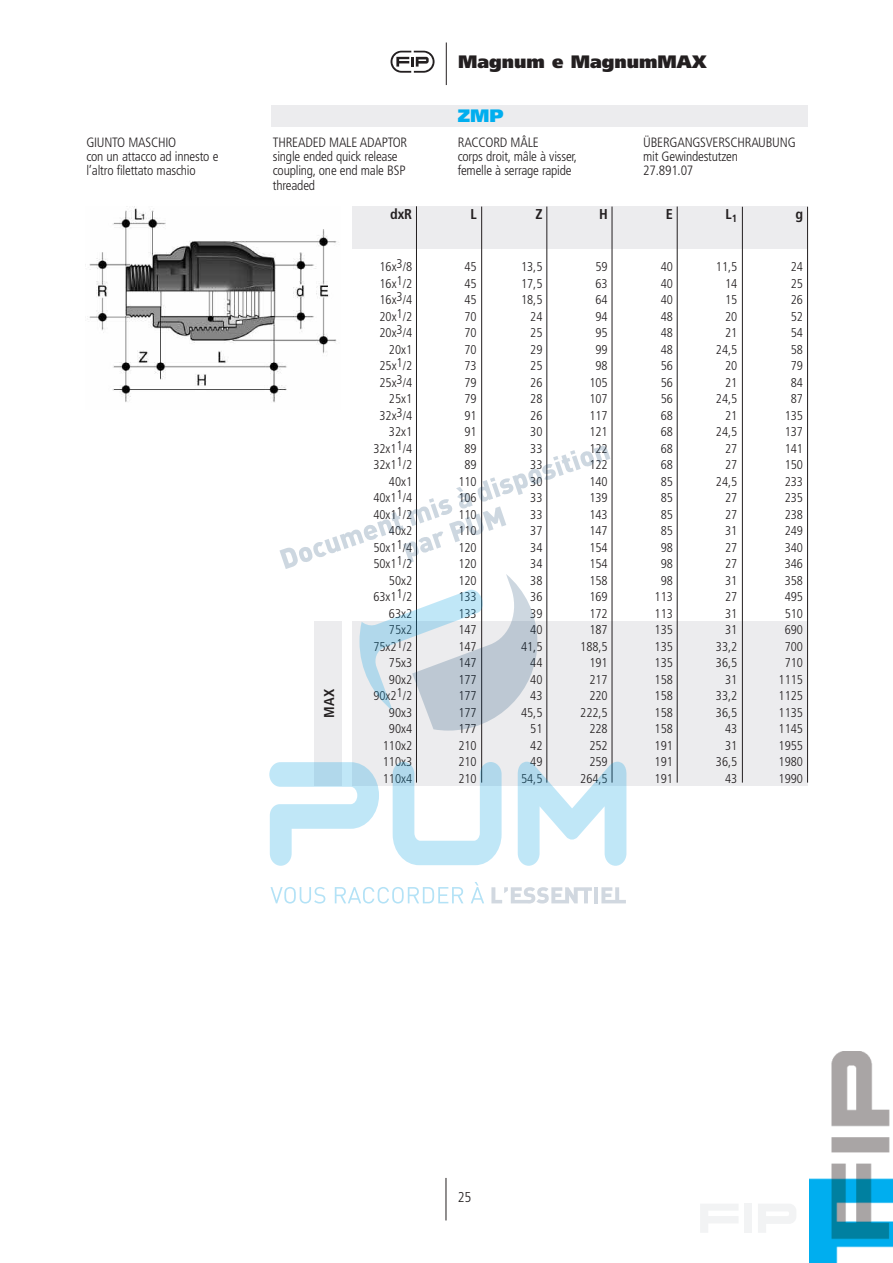
<style>
.page{position:relative;width:893px;height:1263px;background:#fff}
.page>*{position:absolute;margin:0;border:0;box-sizing:border-box;transform-origin:0 0}
.t1{font:900 18px "Frutiger LT Std";color:#231f20}
.t2{font:900 18px "Frutiger LT Std";color:#00aeef}
.t3{font:700 condensed 14.25px "Frutiger LT Std";color:#231f20}
.t4{font:300 condensed 14.25px "Frutiger LT Std";color:#231f20}
.t5{font:300 condensed 13.5px/14.2px "Frutiger LT Std";letter-spacing:-.015em;color:#231f20}
.t6{font:300 condensed 12.75px/16.5px "Frutiger LT Std";color:#231f20;text-align:right}
</style>
<div class="page">
<hr style="left:446px;top:43px;width:1px;height:42px;background:#231f20">
<svg style="left:391px;top:51px;width:44px;height:22px"></svg>
<svg style="left:700px;top:1204px;width:38px;height:29px"></svg>
<div style="left:744px;top:1203px;width:8px;height:30px;background:#f2f3f4"></div>
<svg style="left:758px;top:1204px;width:38px;height:29px"></svg>
<img style="left:810px;top:1052px;width:83px;height:211px">
<hr style="left:446px;top:1178px;width:1px;height:42px;background:#231f20">
<div style="left:271px;top:105px;width:536px;height:21px;background:#ececee"></div>
<div style="left:352px;top:206px;width:455px;height:43px;background:#ececee"></div>
<div style="left:352px;top:621px;width:455px;height:165px;background:#ececee"></div>
<div style="left:314px;top:621px;width:28px;height:165px;background:#ececee"></div>
<hr style="left:481px;top:207px;width:1px;height:576px;background:#231f20">
<hr style="left:546px;top:207px;width:1px;height:576px;background:#231f20">
<hr style="left:742px;top:207px;width:1px;height:576px;background:#231f20">
<hr style="left:807px;top:207px;width:1px;height:576px;background:#231f20">
<hr style="left:416px;top:206px;width:1px;height:577px;background:#231f20">
<hr style="left:612px;top:207px;width:1px;height:576px;background:#231f20">
<hr style="left:677px;top:207px;width:1px;height:576px;background:#231f20">
<img style="left:85px;top:208px;width:252px;height:195px">
<svg style="left:279px;top:446px;width:331px;height:285px"></svg>
<svg style="left:269px;top:762px;width:110px;height:104px"></svg>
<svg style="left:393px;top:762px;width:109px;height:103px"></svg>
<svg style="left:518px;top:762px;width:108px;height:104px"></svg>
<svg style="left:491px;top:887px;width:101px;height:16px"></svg>
<hr style="left:594px;top:887px;width:4px;height:16px;background:#d1d8e0">
<svg style="left:601px;top:887px;width:25px;height:16px"></svg>
<svg style="left:270px;top:887px;width:55px;height:16px"></svg>
<svg style="left:335px;top:887px;width:128px;height:16px"></svg>
<svg style="left:471px;top:882px;width:13px;height:21px"></svg>
<h1 class="t1" style="left:458px;top:55px;width:250px">Magnum e MagnumMAX</h1>
<h1 class="t2" style="left:458px;top:108px;width:47px">ZMP</h1>
<p class="t5" style="left:86px;top:136px;width:134px">GIUNTO MASCHIO<br>con un attacco ad innesto e l’altro filettato maschio</p>
<p class="t5" style="left:273px;top:136px;width:136px">THREADED MALE ADAPTOR single ended quick release coupling, one end male BSP threaded</p>
<p class="t5" style="left:458px;top:136px;width:121px">RACCORD MÂLE<br>corps droit, mâle à visser, femelle à serrage rapide</p>
<p class="t5" style="left:643px;top:136px;width:154px">ÜBERGANGSVERSCHRAUBUNG mit Gewindestutzen<br>27.891.07</p>
<p class="t3" style="left:323px;top:718px;width:30px;rotate:-90deg">MAX</p>
<p class="t3" style="left:390px;top:208px;width:24px">dxR</p>
<p class="t6" style="left:373px;top:259px;width:40px">16x3/8<br>16x1/2<br>16x3/4<br>20x1/2<br>20x3/4<br>20x1<br>25x1/2<br>25x3/4<br>25x1<br>32x3/4<br>32x1<br>32x11/4<br>32x11/2<br>40x1<br>40x11/4<br>40x11/2<br>40x2<br>50x11/4<br>50x11/2<br>50x2<br>63x11/2<br>63x2<br>75x2<br>75x21/2<br>75x3<br>90x2<br>90x21/2<br>90x3<br>90x4<br>110x2<br>110x3<br>110x4</p>
<p class="t3" style="left:470px;top:208px;width:8px">L</p>
<p class="t6" style="left:458px;top:259px;width:20px;text-align:center">45<br>45<br>45<br>70<br>70<br>70<br>73<br>79<br>79<br>91<br>91<br>89<br>89<br>110<br>106<br>110<br>110<br>120<br>120<br>120<br>133<br>133<br>147<br>147<br>147<br>177<br>177<br>177<br>177<br>210<br>210<br>210</p>
<p class="t3" style="left:535px;top:208px;width:9px">Z</p>
<p class="t6" style="left:521px;top:259px;width:23px">13,5<br>17,5<br>18,5<br>24<br>25<br>29<br>25<br>26<br>28<br>26<br>30<br>33<br>33<br>30<br>33<br>33<br>37<br>34<br>34<br>38<br>36<br>39<br>40<br>41,5<br>44<br>40<br>43<br>45,5<br>51<br>42<br>49<br>54,5</p>
<p class="t3" style="left:599px;top:208px;width:10px">H</p>
<p class="t6" style="left:580px;top:259px;width:29px">59<br>63<br>64<br>94<br>95<br>99<br>98<br>105<br>107<br>117<br>121<br>122<br>122<br>140<br>139<br>143<br>147<br>154<br>154<br>158<br>169<br>172<br>187<br>188,5<br>191<br>217<br>220<br>222,5<br>228<br>252<br>259<br>264,5</p>
<p class="t3" style="left:666px;top:208px;width:9px">E</p>
<p class="t6" style="left:654px;top:259px;width:20px;text-align:center">40<br>40<br>40<br>48<br>48<br>48<br>56<br>56<br>56<br>68<br>68<br>68<br>68<br>85<br>85<br>85<br>85<br>98<br>98<br>98<br>113<br>113<br>135<br>135<br>135<br>158<br>158<br>158<br>158<br>191<br>191<br>191</p>
<p class="t3" style="left:726px;top:208px;width:13px">L<sub>1</sub></p>
<p class="t6" style="left:716px;top:260px;width:23px">11,5<br>14<br>15<br>20<br>21<br>24,5<br>20<br>21<br>24,5<br>21<br>24,5<br>27<br>27<br>24,5<br>27<br>27<br>31<br>27<br>27<br>31<br>27<br>31<br>31<br>33,2<br>36,5<br>31<br>33,2<br>36,5<br>43<br>31<br>36,5<br>43</p>
<p class="t3" style="left:795px;top:208px;width:9px">g</p>
<p class="t6" style="left:779px;top:259px;width:26px">24<br>25<br>26<br>52<br>54<br>58<br>79<br>84<br>87<br>135<br>137<br>141<br>150<br>233<br>235<br>238<br>249<br>340<br>346<br>358<br>495<br>510<br>690<br>700<br>710<br>1115<br>1125<br>1135<br>1145<br>1955<br>1980<br>1990</p>
<p class="t4" style="left:458px;top:1191px;width:15px">25</p>
</div>
